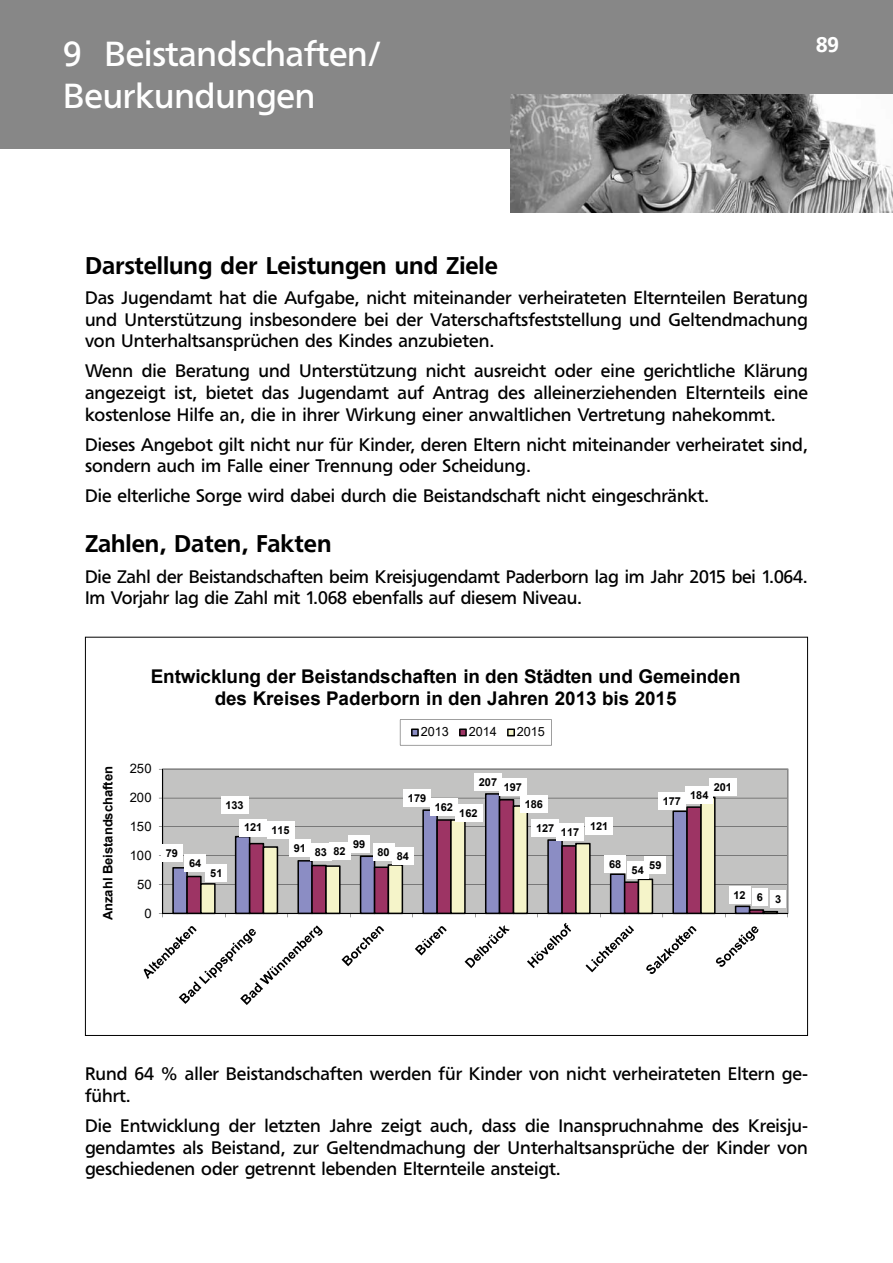
<style>
.page{position:relative;width:893px;height:1263px;background:#fff}
.page>*{position:absolute;margin:0;border:0;box-sizing:border-box;transform-origin:0 0}
.t1{font:34.5px/41.4px "Freeborn SB";color:#fff}
.t2{font:500 24px "Freeborn SB";color:#000}
.t3{font:500 21px "Freeborn SB";color:#fff}
.t4{font:700 18.9px/21.9px "Arial";letter-spacing:-.005em;color:#000;text-align:center}
.t5{font:18px/21.6px "Freeborn SB";color:#000;text-align:justify}
.t6{font:700 13.05px "Arial";letter-spacing:-.005em;color:#000}
.t7{font:13.05px "Arial";letter-spacing:-.005em;color:#000}
.t8{font:12.6px "Arial";letter-spacing:-.005em;color:#000}
.t9{font:700 10.95px "Arial";letter-spacing:-.005em;color:#000}
</style>
<div class="page">
<svg style="left:162px;top:768px;width:626px;height:145px;background:#c0c0bf"></svg>
<svg style="left:172px;top:867px;width:44px;height:46px;background:#90778b"></svg>
<svg style="left:235px;top:836px;width:43px;height:77px;background:#977d8e"></svg>
<svg style="left:297px;top:860px;width:44px;height:53px;background:#957c8b"></svg>
<svg style="left:360px;top:855px;width:43px;height:58px;background:#967e8f"></svg>
<svg style="left:422px;top:809px;width:44px;height:104px;background:#987d8d"></svg>
<svg style="left:485px;top:793px;width:43px;height:120px;background:#95798b"></svg>
<svg style="left:547px;top:839px;width:44px;height:74px;background:#977d8d"></svg>
<svg style="left:610px;top:873px;width:43px;height:40px;background:#937b8b"></svg>
<svg style="left:672px;top:797px;width:44px;height:116px;background:#997d8b"></svg>
<svg style="left:735px;top:906px;width:43px;height:7px"></svg>
<hr style="left:162px;top:769px;width:1px;height:144px;background:#000">
<hr style="left:163px;top:913px;width:625px;height:1px;background:#000">
<div style="left:161px;top:844px;width:22px;height:17px;background:#fff"></div>
<div style="left:221px;top:797px;width:27px;height:17px;background:#fff"></div>
<div style="left:289px;top:839px;width:22px;height:17px;background:#fff"></div>
<div style="left:348px;top:835px;width:22px;height:18px;background:#fff"></div>
<div style="left:403px;top:790px;width:28px;height:17px;background:#fff"></div>
<div style="left:474px;top:773px;width:28px;height:17px;background:#fff"></div>
<div style="left:531px;top:819px;width:28px;height:17px;background:#fff"></div>
<div style="left:604px;top:855px;width:22px;height:18px;background:#fff"></div>
<div style="left:658px;top:792px;width:28px;height:18px;background:#fff"></div>
<div style="left:729px;top:886px;width:21px;height:18px;background:#fff"></div>
<div style="left:185px;top:854px;width:21px;height:18px;background:#fff"></div>
<div style="left:239px;top:819px;width:28px;height:18px;background:#fff"></div>
<div style="left:310px;top:844px;width:22px;height:17px;background:#fff"></div>
<div style="left:373px;top:843px;width:22px;height:17px;background:#fff"></div>
<div style="left:430px;top:798px;width:28px;height:17px;background:#fff"></div>
<div style="left:499px;top:778px;width:28px;height:18px;background:#fff"></div>
<div style="left:556px;top:823px;width:28px;height:18px;background:#fff"></div>
<div style="left:627px;top:861px;width:22px;height:18px;background:#fff"></div>
<div style="left:685px;top:786px;width:28px;height:18px;background:#fff"></div>
<div style="left:752px;top:888px;width:15px;height:17px;background:#fff"></div>
<div style="left:206px;top:865px;width:21px;height:17px;background:#fff"></div>
<div style="left:267px;top:821px;width:28px;height:18px;background:#fff"></div>
<div style="left:329px;top:842px;width:21px;height:18px;background:#fff"></div>
<div style="left:392px;top:847px;width:22px;height:17px;background:#fff"></div>
<div style="left:455px;top:805px;width:28px;height:17px;background:#fff"></div>
<div style="left:520px;top:796px;width:28px;height:17px;background:#fff"></div>
<div style="left:585px;top:818px;width:28px;height:17px;background:#fff"></div>
<div style="left:645px;top:856px;width:21px;height:17px;background:#fff"></div>
<div style="left:709px;top:779px;width:28px;height:17px;background:#fff"></div>
<div style="left:770px;top:890px;width:16px;height:17px;background:#fff"></div>
<svg style="left:144px;top:925px;width:179px;height:80px"></svg>
<svg style="left:341px;top:926px;width:43px;height:40px"></svg>
<svg style="left:415px;top:926px;width:32px;height:29px"></svg>
<svg style="left:465px;top:925px;width:45px;height:43px"></svg>
<svg style="left:527px;top:923px;width:44px;height:45px"></svg>
<svg style="left:585px;top:925px;width:49px;height:47px"></svg>
<svg style="left:646px;top:926px;width:51px;height:48px"></svg>
<svg style="left:716px;top:926px;width:42px;height:41px"></svg>
<svg style="left:400px;top:720px;width:152px;height:25px"></svg>
<div style="left:0;top:0;width:893px;height:148px;background:#878787"></div>
<img style="left:510px;top:94px;width:383px;height:118px">
<h1 class="t1" style="left:63px;top:34px;width:319px">9 Beistandschaften/<br>Beurkundungen</h1>
<p class="t3" style="left:816px;top:33px;width:24px">89</p>
<h2 class="t2" style="left:85px;top:252px;width:414px">Darstellung der Leistungen und Ziele</h2>
<p class="t5" style="left:85px;top:287px;width:724px">Das Jugendamt hat die Aufgabe, nicht miteinander verheirateten Elternteilen Beratung und Unterstützung insbesondere bei der Vaterschaftsfeststellung und Geltendmachung von Unterhaltsansprüchen des Kindes anzubieten.</p>
<p class="t5" style="left:85px;top:360px;width:724px">Wenn die Beratung und Unterstützung nicht ausreicht oder eine gerichtliche Klärung angezeigt ist, bietet das Jugendamt auf Antrag des alleinerziehenden Elternteils eine kostenlose Hilfe an, die in ihrer Wirkung einer anwaltlichen Vertretung nahekommt.</p>
<p class="t5" style="left:85px;top:433px;width:724px">Dieses Angebot gilt nicht nur für Kinder, deren Eltern nicht miteinander verheiratet sind, sondern auch im Falle einer Trennung oder Scheidung.</p>
<p class="t5" style="left:85px;top:485px;width:626px">Die elterliche Sorge wird dabei durch die Beistandschaft nicht eingeschränkt.</p>
<h2 class="t2" style="left:85px;top:530px;width:248px">Zahlen, Daten, Fakten</h2>
<p class="t5" style="left:85px;top:565px;width:724px">Die Zahl der Beistandschaften beim Kreisjugendamt Paderborn lag im Jahr 2015 bei 1.064.<br>Im Vorjahr lag die Zahl mit 1.068 ebenfalls auf diesem Niveau.</p>
<p class="t6" style="left:99px;top:920px;width:156px;rotate:-90deg">Anzahl Beistandschaften</p>
<p class="t4" style="left:151px;top:665px;width:591px">Entwicklung der Beistandschaften in den Städten und Gemeinden des Kreises Paderborn in den Jahren 2013 bis 2015</p>
<p class="t8" style="left:421px;top:723px;width:30px">2013</p>
<p class="t8" style="left:469px;top:723px;width:30px">2014</p>
<p class="t8" style="left:517px;top:723px;width:30px">2015</p>
<p class="t7" style="left:130px;top:760px;width:23px">250</p>
<p class="t7" style="left:130px;top:788px;width:23px">200</p>
<p class="t7" style="left:130px;top:817px;width:23px">150</p>
<p class="t7" style="left:130px;top:846px;width:23px">100</p>
<p class="t7" style="left:137px;top:875px;width:16px">50</p>
<p class="t7" style="left:144px;top:904px;width:9px">0</p>
<p class="t9" style="left:166px;top:845px;width:14px">79</p>
<p class="t9" style="left:225px;top:798px;width:20px">133</p>
<p class="t9" style="left:244px;top:819px;width:20px">121</p>
<p class="t9" style="left:189px;top:856px;width:14px">64</p>
<p class="t9" style="left:210px;top:866px;width:14px">51</p>
<p class="t9" style="left:271px;top:822px;width:20px">115</p>
<p class="t9" style="left:408px;top:791px;width:20px">179</p>
<p class="t9" style="left:294px;top:840px;width:14px">91</p>
<p class="t9" style="left:353px;top:836px;width:14px">99</p>
<p class="t9" style="left:333px;top:843px;width:14px">82</p>
<p class="t9" style="left:315px;top:845px;width:14px">83</p>
<p class="t9" style="left:378px;top:844px;width:14px">80</p>
<p class="t9" style="left:397px;top:848px;width:14px">84</p>
<p class="t9" style="left:479px;top:774px;width:20px">207</p>
<p class="t9" style="left:435px;top:799px;width:20px">162</p>
<p class="t9" style="left:459px;top:806px;width:20px">162</p>
<p class="t9" style="left:504px;top:779px;width:20px">197</p>
<p class="t9" style="left:525px;top:797px;width:20px">186</p>
<p class="t9" style="left:536px;top:820px;width:20px">127</p>
<p class="t9" style="left:561px;top:825px;width:20px">117</p>
<p class="t9" style="left:590px;top:819px;width:20px">121</p>
<p class="t9" style="left:663px;top:794px;width:20px">177</p>
<p class="t9" style="left:714px;top:780px;width:20px">201</p>
<p class="t9" style="left:690px;top:787px;width:20px">184</p>
<p class="t9" style="left:609px;top:857px;width:14px">68</p>
<p class="t9" style="left:649px;top:857px;width:14px">59</p>
<p class="t9" style="left:632px;top:862px;width:14px">54</p>
<p class="t9" style="left:733px;top:888px;width:14px">12</p>
<p class="t9" style="left:757px;top:889px;width:8px">6</p>
<p class="t9" style="left:775px;top:891px;width:8px">3</p>
<p class="t5" style="left:85px;top:1063px;width:724px">Rund 64 % aller Beistandschaften werden für Kinder von nicht verheirateten Eltern ge&shy;führt.</p>
<p class="t5" style="left:85px;top:1115px;width:724px">Die Entwicklung der letzten Jahre zeigt auch, dass die Inanspruchnahme des Kreisju&shy;gendamtes als Beistand, zur Geltendmachung der Unterhaltsansprüche der Kinder von geschiedenen oder getrennt lebenden Elternteile ansteigt.</p>
</div>
